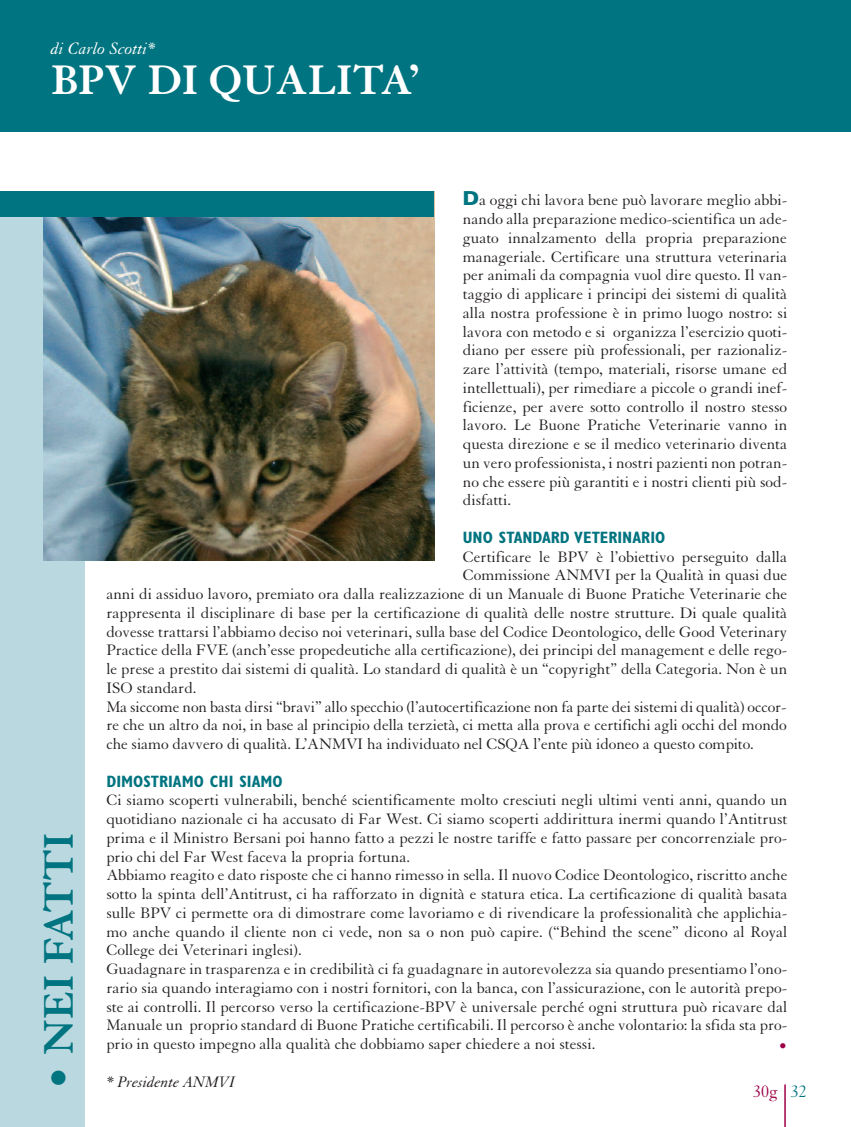
<style>
.page{position:relative;width:851px;height:1127px;background:#fff}
.page>*{position:absolute;margin:0;border:0;box-sizing:border-box;transform-origin:0 0}
.t1{font:700 45px "Granjon";color:#fff}
.t2{font:700 45px "Granjon";color:#007480}
.t3{font:italic 18px "Granjon";color:#fff}
.t4{font:18px "Granjon";color:#9e0147}
.t5{font:16.5px/18.8px "Granjon";color:#231f20;text-align:justify}
.t6{font:700 condensed 16.5px "Gill Sans";color:#007480}
.t7{font:italic 16.5px "Granjon";color:#231f20}
.t8{font:16.5px "Granjon";color:#9e0147}
.s1{font-family:"Folio";font-weight:700;font-size:19.5px;color:#007480}
.s2{color:#007480}
</style>
<div class="page">
<div style="left:0;top:191px;width:85px;height:936px;background:#bad8df"></div>
<div style="left:0;top:0;width:850px;height:132px;background:#007480"></div>
<hr style="left:784px;top:1084px;width:1px;height:43px;background:#9e0147">
<img style="left:43px;top:217px;width:391px;height:343px">
<div style="left:0;top:191px;width:434px;height:26px;background:#007480"></div>
<p class="t3" style="left:51px;top:43px;width:106px">di Carlo Scotti*</p>
<h1 class="t1" style="left:51px;top:64px;width:369px">BPV DI QUALITA’</h1>
<h1 class="t2" style="left:43px;top:1089px;width:257px;rotate:-90deg">• NEI FATTI</h1>
<p class="t5" style="left:463px;top:192px;width:326px"><span class="s1">D</span>a oggi chi lavora bene può lavorare meglio abbi&shy;nando alla preparazione medico-scientifica un ade&shy;guato innalzamento della propria preparazione manageriale. Certificare una struttura veterinaria per animali da compagnia vuol dire questo. Il van&shy;taggio di applicare i principi dei sistemi di qualità alla nostra professione è in primo luogo nostro: si lavora con metodo e si organizza l’esercizio quoti&shy;diano per essere più professionali, per razionaliz&shy;zare l’attività (tempo, materiali, risorse umane ed intellettuali), per rimediare a piccole o grandi inef&shy;ficienze, per avere sotto controllo il nostro stesso lavoro. Le Buone Pratiche Veterinarie vanno in questa direzione e se il medico veterinario diventa un vero professionista, i nostri pazienti non potran&shy;no che essere più garantiti e i nostri clienti più sod&shy;disfatti.</p>
<p class="t6" style="left:463px;top:531px;width:204px">UNO STANDARD VETERINARIO</p>
<p class="t5" style="left:463px;top:549px;width:326px">Certificare le BPV è l’obiettivo perseguito dalla</p>
<p class="t5" style="left:463px;top:567px;width:326px">Commissione ANMVI per la Qualità in quasi due</p>
<p class="t5" style="left:106px;top:586px;width:682px">anni di assiduo lavoro, premiato ora dalla realizzazione di un Manuale di Buone Pratiche Veterinarie che</p>
<p class="t5" style="left:106px;top:605px;width:682px">rappresenta il disciplinare di base per la certificazione di qualità delle nostre strutture. Di quale qualità</p>
<p class="t5" style="left:106px;top:624px;width:682px">dovesse trattarsi l’abbiamo deciso noi veterinari, sulla base del Codice Deontologico, delle Good Veterinary</p>
<p class="t5" style="left:106px;top:642px;width:682px">Practice della FVE (anch’esse propedeutiche alla certificazione), dei principi del management e delle rego-</p>
<p class="t5" style="left:106px;top:661px;width:682px">le prese a prestito dai sistemi di qualità. Lo standard di qualità è un “copyright” della Categoria. Non è un</p>
<p class="t5" style="left:106px;top:680px;width:92px">ISO standard.</p>
<p class="t5" style="left:106px;top:699px;width:681px">Ma siccome non basta dirsi “bravi” allo specchio (l’autocertificazione non fa parte dei sistemi di qualità) occor-</p>
<p class="t5" style="left:106px;top:717px;width:682px">re che un altro da noi, in base al principio della terzietà, ci metta alla prova e certifichi agli occhi del mondo</p>
<p class="t5" style="left:106px;top:736px;width:649px">che siamo davvero di qualità. L’ANMVI ha individuato nel CSQA l’ente più idoneo a questo compito.</p>
<p class="t6" style="left:106px;top:775px;width:178px">DIMOSTRIAMO CHI SIAMO</p>
<p class="t5" style="left:106px;top:792px;width:682px;text-align:left">Ci siamo scoperti vulnerabili, benché scientificamente molto cresciuti negli ultimi venti anni, quando un quotidiano nazionale ci ha accusato di Far West. Ci siamo scoperti addirittura inermi quando l’Antitrust prima e il Ministro Bersani poi hanno fatto a pezzi le nostre tariffe e fatto passare per concorrenziale pro&shy;prio chi del Far West faceva la propria fortuna.<br>Abbiamo reagito e dato risposte che ci hanno rimesso in sella. Il nuovo Codice Deontologico, riscritto anche sotto la spinta dell’Antitrust, ci ha rafforzato in dignità e statura etica. La certificazione di qualità basata sulle BPV ci permette ora di dimostrare come lavoriamo e di rivendicare la professionalità che applichia&shy;mo anche quando il cliente non ci vede, non sa o non può capire. (“Behind the scene” dicono al Royal College dei Veterinari inglesi).<br>Guadagnare in trasparenza e in credibilità ci fa guadagnare in autorevolezza sia quando presentiamo l’ono&shy;rario sia quando interagiamo con i nostri fornitori, con la banca, con l’assicurazione, con le autorità prepo&shy;ste ai controlli. Il percorso verso la certificazione-BPV è universale perché ogni struttura può ricavare dal Manuale un proprio standard di Buone Pratiche certificabili. Il percorso è anche volontario: la sfida sta pro&shy;prio in questo impegno alla qualità che dobbiamo saper chiedere a noi stessi.</p>
<p class="t8" style="left:778px;top:1040px;width:10px">•</p>
<p class="t7" style="left:106px;top:1076px;width:130px">* Presidente ANMVI</p>
<p class="t4" style="left:753px;top:1084px;width:55px">30g <span class="s2">32</span></p>
</div>
